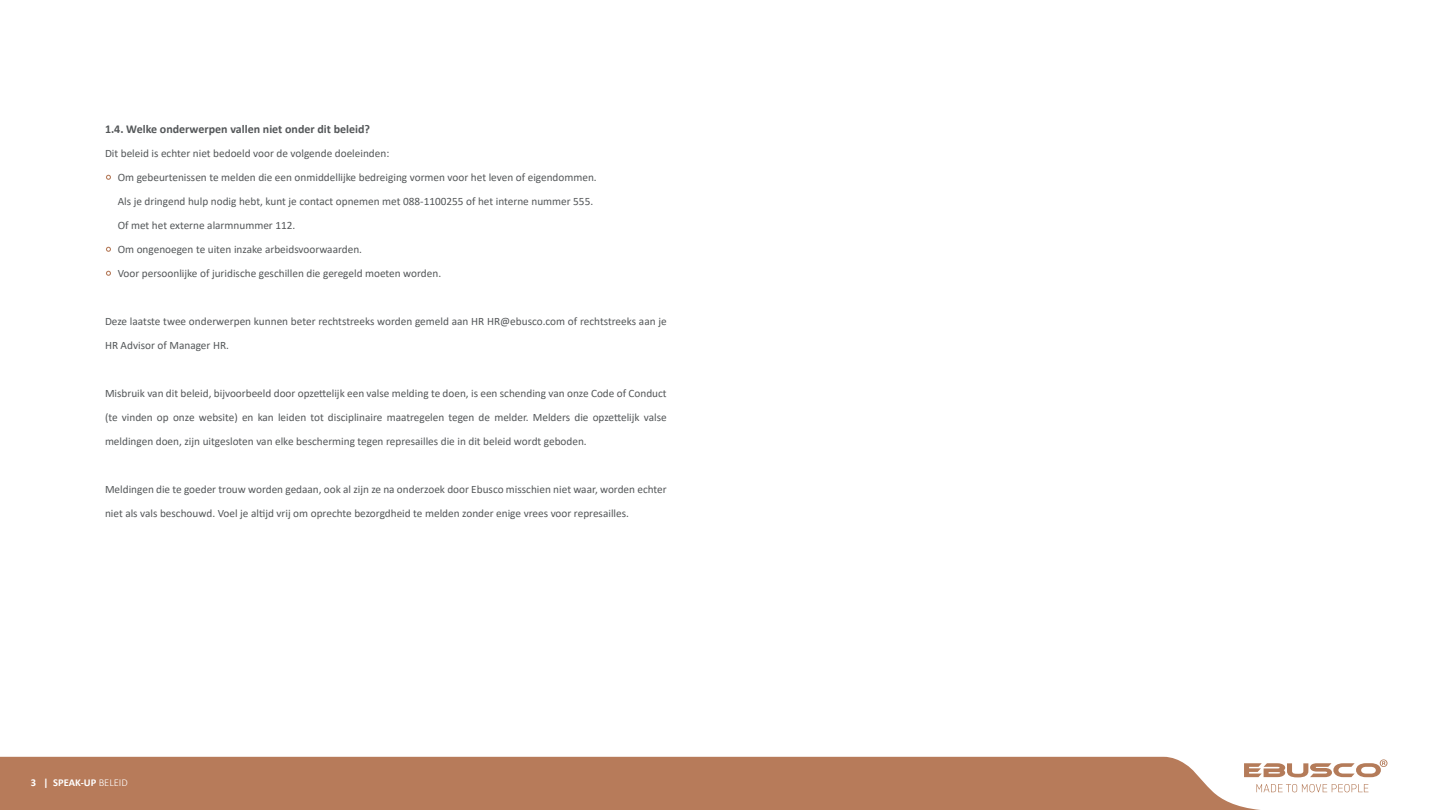
<style>
.page{position:relative;width:1440px;height:810px;background:#fff}
.page>*{position:absolute;margin:0;border:0;box-sizing:border-box;transform-origin:0 0}
.t1{font:700 12px "Calibri";color:#545759}
.t2{font:11.25px/24px "Calibri";color:#545759}
.t3{font:700 10.5px "Calibri";color:#fff}
.s1{font-weight:300}
</style>
<div class="page">
<div style="left:0;top:757px;width:1260px;height:53px;background:#b77b5a"></div>
<svg style="left:1244px;top:759px;width:143px;height:18px"></svg>
<svg style="left:1256px;top:784px;width:112px;height:8px"></svg>
<svg style="left:106px;top:175px;width:5px;height:5px"></svg>
<svg style="left:106px;top:247px;width:5px;height:5px"></svg>
<svg style="left:106px;top:271px;width:5px;height:5px"></svg>
<p class="t1" style="left:105px;top:120px;width:267px">1.4. Welke onderwerpen vallen niet onder dit beleid?</p>
<p class="t2" style="left:118px;top:141px;width:481px;text-indent:-13px">Dit beleid is echter niet bedoeld voor de volgende doeleinden:<br>Om gebeurtenissen te melden die een onmiddellijke bedreiging vormen voor het leven of eigendommen.<br>Als je dringend hulp nodig hebt, kunt je contact opnemen met 088-1100255 of het interne nummer 555.<br>Of met het externe alarmnummer 112.<br>Om ongenoegen te uiten inzake arbeidsvoorwaarden.<br>Voor persoonlijke of juridische geschillen die geregeld moeten worden.</p>
<p class="t2" style="left:105px;top:309px;width:563px">Deze laatste twee onderwerpen kunnen beter rechtstreeks worden gemeld aan HR HR@ebusco.com of rechtstreeks aan je<br>HR Advisor of Manager HR.</p>
<p class="t2" style="left:105px;top:381px;width:563px;text-align:justify">Misbruik van dit beleid, bijvoorbeeld door opzettelijk een valse melding te doen, is een schending van onze Code of Conduct (te vinden op onze website) en kan leiden tot disciplinaire maatregelen tegen de melder. Melders die opzettelijk valse meldingen doen, zijn uitgesloten van elke bescherming tegen represailles die in dit beleid wordt geboden.</p>
<p class="t2" style="left:105px;top:477px;width:563px">Meldingen die te goeder trouw worden gedaan, ook al zijn ze na onderzoek door Ebusco misschien niet waar, worden echter niet als vals beschouwd. Voel je altijd vrij om oprechte bezorgdheid te melden zonder enige vrees voor represailles.</p>
<p class="t3" style="left:31px;top:775px;width:99px">3 | SPEAK-UP <span class="s1">BELEID</span></p>
</div>
